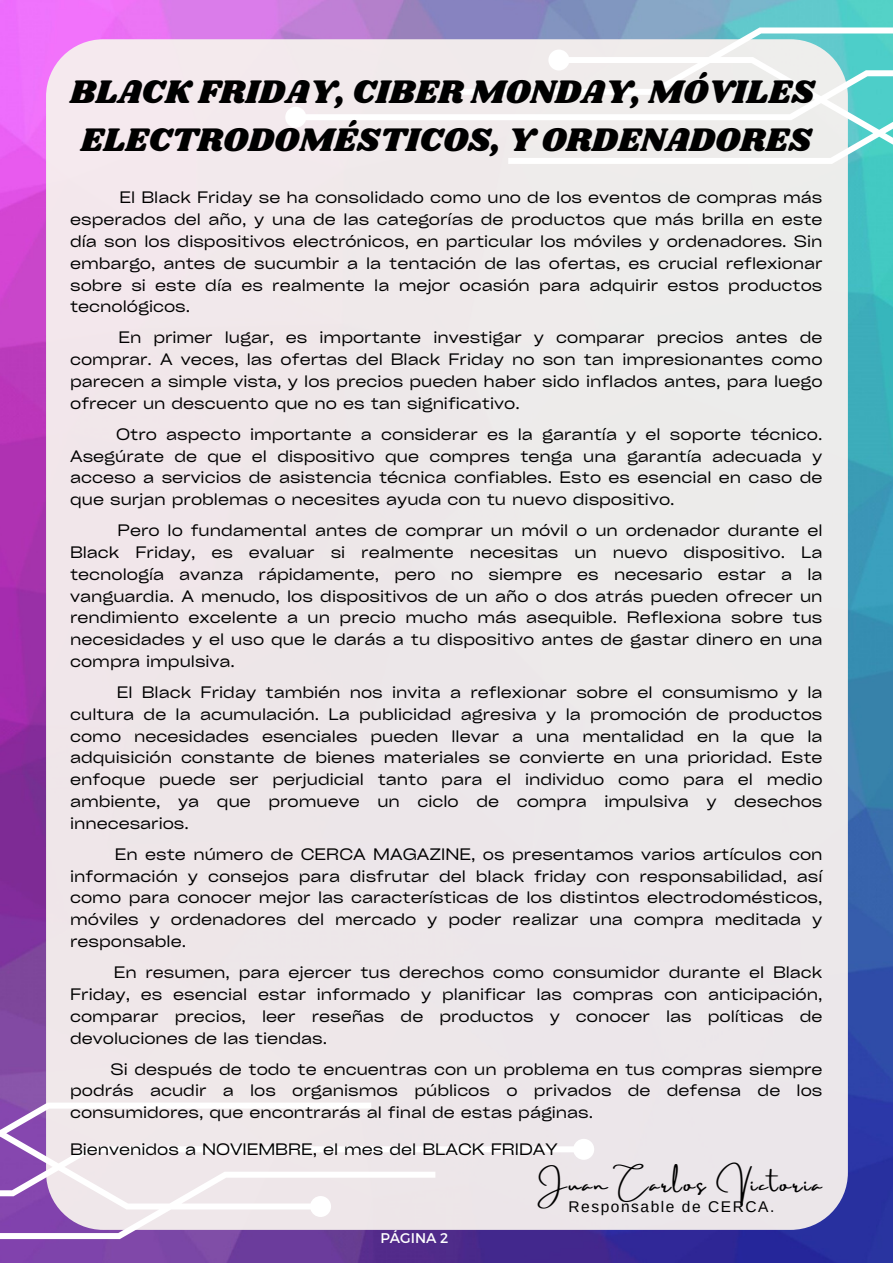
<style>
.page{position:relative;width:893px;height:1264px;background:#fff}
.page>*{position:absolute;margin:0;border:0;box-sizing:border-box;transform-origin:0 0}
.t1{font:33.9px/47.1px "Shrikhand";color:#000;text-align:center}
.t2{font:21.45px "Amsterdam Three";letter-spacing:.1em;color:#000}
.t3{font:expanded 15.9px/21.8px "Cy Grotesk";color:#000;text-align:justify}
.t4{font:15.45px "Arimo";letter-spacing:.1em;color:#000}
.t5{font:14.1px "Montserrat";color:#fff}
</style>
<div class="page">
<img style="left:0;top:0;width:892px;height:1262px">
<div style="left:46px;top:39px;width:801px;height:1190px;background:#ede7ea;border-radius:57px"></div>
<svg style="left:0;top:1099px;width:594px;height:147px"></svg>
<svg style="left:285px;top:20px;width:607px;height:147px"></svg>
<p class="t1" style="left:70px;top:70px;width:746px">BLACK FRIDAY, CIBER MONDAY, MÓVILES<br>ELECTRODOMÉSTICOS, Y ORDENADORES</p>
<p class="t3" style="left:70px;top:186px;width:753px;text-indent:49px">El Black Friday se ha consolidado como uno de los eventos de compras más esperados del año, y una de las categorías de productos que más brilla en este día son los dispositivos electrónicos, en particular los móviles y ordenadores. Sin embargo, antes de sucumbir a la tentación de las ofertas, es crucial reflexionar sobre si este día es realmente la mejor ocasión para adquirir estos productos tecnológicos.</p>
<p class="t3" style="left:70px;top:326px;width:753px;text-indent:48px">En primer lugar, es importante investigar y comparar precios antes de comprar. A veces, las ofertas del Black Friday no son tan impresionantes como parecen a simple vista, y los precios pueden haber sido inflados antes, para luego ofrecer un descuento que no es tan significativo.</p>
<p class="t3" style="left:70px;top:422px;width:753px;text-indent:46px">Otro aspecto importante a considerar es la garantía y el soporte técnico.<br>Asegúrate de que el dispositivo que compres tenga una garantía adecuada y acceso a servicios de asistencia técnica confiables. Esto es esencial en caso de que surjan problemas o necesites ayuda con tu nuevo dispositivo.</p>
<p class="t3" style="left:70px;top:519px;width:753px;text-indent:47px">Pero lo fundamental antes de comprar un móvil o un ordenador durante el Black Friday, es evaluar si realmente necesitas un nuevo dispositivo. La tecnología avanza rápidamente, pero no siempre es necesario estar a la vanguardia. A menudo, los dispositivos de un año o dos atrás pueden ofrecer un rendimiento excelente a un precio mucho más asequible. Reflexiona sobre tus necesidades y el uso que le darás a tu dispositivo antes de gastar dinero en una compra impulsiva.</p>
<p class="t3" style="left:70px;top:680px;width:753px;text-indent:47px">El Black Friday también nos invita a reflexionar sobre el consumismo y la cultura de la acumulación. La publicidad agresiva y la promoción de productos como necesidades esenciales pueden llevar a una mentalidad en la que la adquisición constante de bienes materiales se convierte en una prioridad. Este enfoque puede ser perjudicial tanto para el individuo como para el medio ambiente, ya que promueve un ciclo de compra impulsiva y desechos innecesarios.</p>
<p class="t3" style="left:70px;top:842px;width:753px;text-indent:45px">En este número de CERCA MAGAZINE, os presentamos varios artículos con información y consejos para disfrutar del black friday con responsabilidad, así como para conocer mejor las características de los distintos electrodomésticos, móviles y ordenadores del mercado y poder realizar una compra meditada y responsable.</p>
<p class="t3" style="left:70px;top:960px;width:753px;text-indent:44px">En resumen, para ejercer tus derechos como consumidor durante el Black Friday, es esencial estar informado y planificar las compras con anticipación, comparar precios, leer reseñas de productos y conocer las políticas de devoluciones de las tiendas.</p>
<p class="t3" style="left:70px;top:1057px;width:753px;text-indent:40px">Si después de todo te encuentras con un problema en tus compras siempre podrás acudir a los organismos públicos o privados de defensa de los consumidores, que encontrarás al final de estas páginas.</p>
<p class="t3" style="left:70px;top:1138px;width:489px">Bienvenidos a NOVIEMBRE, el mes del BLACK FRIDAY</p>
<p class="t2" style="left:541px;top:1172px;width:282px">Juan Carlos Victoria</p>
<p class="t4" style="left:568px;top:1198px;width:207px">Responsable de CERCA.</p>
<p class="t5" style="left:380px;top:1228px;width:69px">PÁGINA 2</p>
</div>
